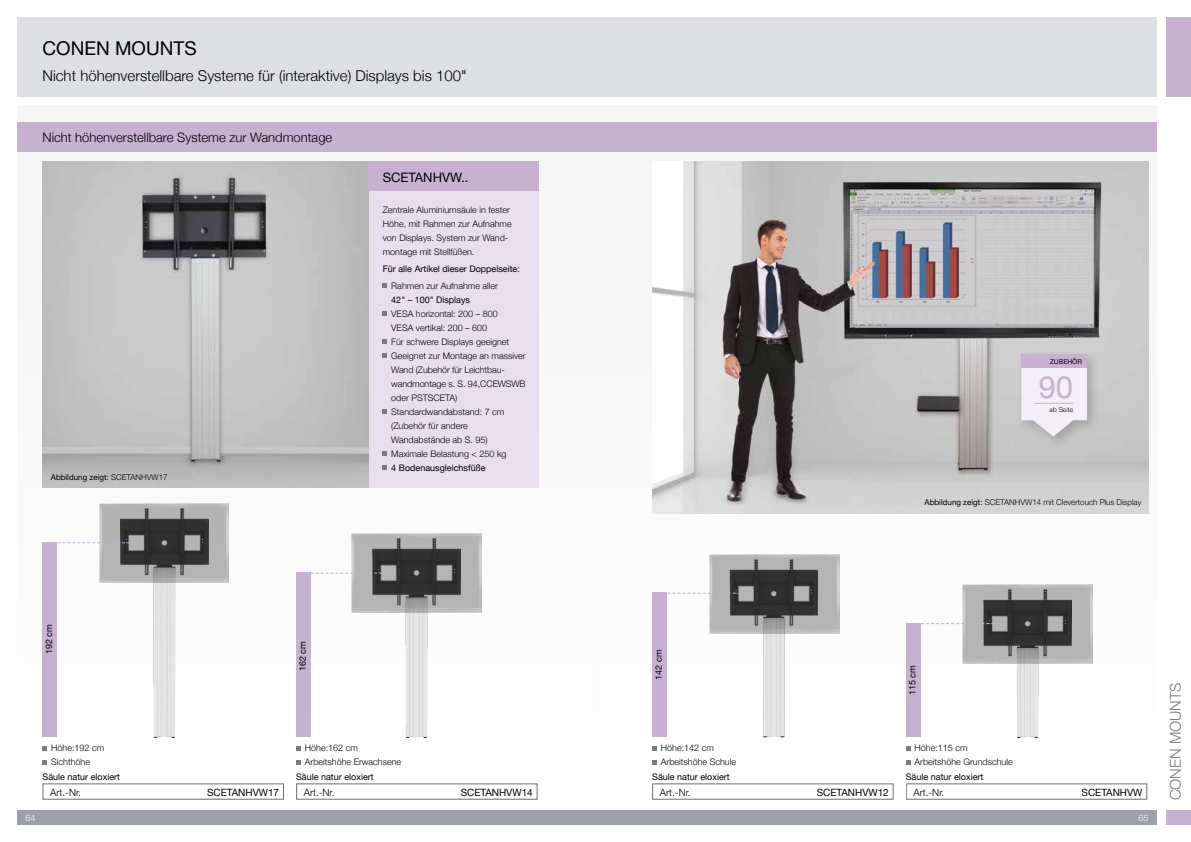
<style>
.page{position:relative;width:1191px;height:842px;background:#fff}
.page>*{position:absolute;margin:0;border:0;box-sizing:border-box;transform-origin:0 0}
.t1{font:30.9px "Helvetica Neue";color:#c8b0d1}
.t2{font:19px "Helvetica Neue";color:#000}
.t3{font:300 15px "Helvetica Neue";color:#000}
.t4{font:300 15px "Helvetica Neue";color:#7c7b7b}
.t5{font:300 13px "Helvetica Neue";color:#000}
.t6{font:13px "Helvetica Neue";color:#000}
.t7{font:10px "Helvetica Neue";color:#000}
.t8{font:300 10px "Helvetica Neue";color:#000}
.t9{font:300 9px/14px "Helvetica Neue";color:#000}
.t10{font:9px "Helvetica Neue";color:#000}
.t11{font:300 9px "Helvetica Neue";color:#fff}
.t12{font:300 8px "Helvetica Neue";color:#000}
.t13{font:8px "Helvetica Neue";color:#000}
.t14{font:300 6.7px "Helvetica Neue";color:#000}
.t15{font:6.7px "Helvetica Neue";color:#000}
.s1{font-weight:300}
.s2{font-weight:400}
</style>
<div class="page">
<div style="left:17px;top:105px;width:578px;height:694px;background:#f6f6f7"></div>
<div style="left:595px;top:105px;width:562px;height:694px;background:#f6f6f7"></div>
<div style="left:17px;top:811px;width:578px;height:14px;background:#9da0a5"></div>
<div style="left:595px;top:811px;width:562px;height:14px;background:#9da0a5"></div>
<div style="left:17px;top:17px;width:578px;height:79px;background:#dedfe2"></div>
<div style="left:595px;top:17px;width:562px;height:79px;background:#dedfe2"></div>
<div style="left:1166px;top:17px;width:25px;height:79px;background:#c8b0d1"></div>
<div style="left:1166px;top:811px;width:25px;height:14px;background:#c8b0d1"></div>
<div style="left:17px;top:122px;width:578px;height:30px;background:#c8b0d1"></div>
<div style="left:595px;top:122px;width:562px;height:30px;background:#c8b0d1"></div>
<div style="left:369px;top:162px;width:170px;height:326px;background:#e8dfee"></div>
<img style="left:121px;top:582px;width:88px;height:155px">
<img style="left:99px;top:503px;width:130px;height:79px">
<img style="left:43px;top:162px;width:326px;height:326px">
<img style="left:652px;top:162px;width:496px;height:352px">
<div style="left:369px;top:162px;width:170px;height:29px;background:#c8b0d1"></div>
<div style="left:43px;top:542px;width:14px;height:195px;background:#c8b0d1"></div>
<svg style="left:57px;top:542px;width:78px;height:1px"></svg>
<img style="left:729px;top:633px;width:88px;height:104px">
<img style="left:983px;top:663px;width:88px;height:74px">
<img style="left:405px;top:613px;width:23px;height:124px">
<img style="left:352px;top:534px;width:130px;height:79px">
<div style="left:296px;top:573px;width:14px;height:164px;background:#c8b0d1"></div>
<svg style="left:310px;top:573px;width:77px;height:1px"></svg>
<img style="left:710px;top:554px;width:130px;height:79px">
<img style="left:962px;top:584px;width:130px;height:79px">
<div style="left:652px;top:593px;width:14px;height:144px;background:#c8b0d1"></div>
<svg style="left:666px;top:593px;width:80px;height:1px"></svg>
<div style="left:906px;top:623px;width:14px;height:114px;background:#c8b0d1"></div>
<svg style="left:920px;top:623px;width:79px;height:1px"></svg>
<div style="left:1015px;top:348px;width:86px;height:102px;background:#000;opacity:.2"></div>
<svg style="left:1021px;top:368px;width:66px;height:68px"></svg>
<div style="left:1021px;top:355px;width:66px;height:13px;background:#c8b0d1"></div>
<hr style="left:1034px;top:403px;width:39px;height:1px;background:#c8b0d1">
<svg style="left:383px;top:283px;width:4px;height:4px"></svg>
<svg style="left:383px;top:311px;width:4px;height:4px"></svg>
<svg style="left:383px;top:339px;width:4px;height:4px"></svg>
<svg style="left:383px;top:353px;width:4px;height:4px"></svg>
<svg style="left:383px;top:409px;width:4px;height:4px"></svg>
<svg style="left:383px;top:451px;width:4px;height:4px"></svg>
<svg style="left:383px;top:465px;width:4px;height:4px"></svg>
<div style="left:43px;top:784px;width:240px;height:15px;background:#fff"></div>
<svg style="left:43px;top:746px;width:4px;height:4px"></svg>
<svg style="left:43px;top:760px;width:4px;height:4px"></svg>
<div style="left:296px;top:784px;width:241px;height:15px;background:#fff"></div>
<svg style="left:296px;top:746px;width:4px;height:4px"></svg>
<svg style="left:296px;top:760px;width:4px;height:4px"></svg>
<div style="left:652px;top:784px;width:241px;height:15px;background:#fff"></div>
<svg style="left:652px;top:746px;width:4px;height:4px"></svg>
<svg style="left:652px;top:760px;width:4px;height:4px"></svg>
<div style="left:906px;top:784px;width:240px;height:15px;background:#fff"></div>
<svg style="left:906px;top:746px;width:4px;height:4px"></svg>
<svg style="left:906px;top:760px;width:4px;height:4px"></svg>
<h2 class="t2" style="left:43px;top:38px;width:156px">CONEN MOUNTS</h2>
<h3 class="t3" style="left:43px;top:70px;width:425px">Nicht höhenverstellbare Systeme für (interaktive) Displays bis 100"</h3>
<h3 class="t5" style="left:43px;top:132px;width:291px">Nicht höhenverstellbare Systeme zur Wandmontage</h3>
<p class="t13" style="left:51px;top:473px;width:118px">Abbildung zeigt: <span class="s1">SCETANHVW17</span></p>
<h3 class="t6" style="left:383px;top:170px;width:87px">SCETANHVW..</h3>
<p class="t9" style="left:383px;top:203px;width:130px">Zentrale Aluminiumsäule in fester<br>Höhe, mit Rahmen zur Aufnahme von Displays. System zur Wand&shy;montage mit Stellfüßen.</p>
<p class="t10" style="left:383px;top:264px;width:139px">Für alle Artikel dieser Doppelseite:</p>
<p class="t9" style="left:391px;top:279px;width:108px">Rahmen zur Aufnahme aller</p>
<p class="t10" style="left:391px;top:295px;width:80px">42" – 100" Displays</p>
<p class="t9" style="left:391px;top:307px;width:136px">VESA horizontal: 200 – 800<br>VESA vertikal: 200 – 600<br>Für schwere Displays geeignet<br>Geeignet zur Montage an massiver<br>Wand (Zubehör für Leichtbau&shy;wandmontage s. S. 94,CCEWSWB oder PSTSCETA)<br>Standardwandabstand: 7 cm (Zubehör für andere<br>Wandabstände ab S. 95)<br>Maximale Belastung &lt; 250 kg</p>
<p class="t10" style="left:391px;top:463px;width:96px">4 Bodenausgleichsfüße</p>
<p class="t15" style="left:1049px;top:358px;width:34px">ZUBEHÖR</p>
<h1 class="t1" style="left:1038px;top:371px;width:36px">90</h1>
<p class="t14" style="left:1049px;top:407px;width:25px">ab Seite</p>
<p class="t12" style="left:924px;top:499px;width:218px"><span class="s2">Abbildung zeigt:</span> SCETANHVW14 mit Clevertouch Plus Display</p>
<p class="t10" style="left:44px;top:654px;width:32px;rotate:-90deg">192 cm</p>
<p class="t10" style="left:298px;top:671px;width:32px;rotate:-90deg">162 cm</p>
<p class="t10" style="left:654px;top:680px;width:32px;rotate:-90deg">142 cm</p>
<p class="t10" style="left:907px;top:695px;width:32px;rotate:-90deg">115 cm</p>
<p class="t9" style="left:51px;top:742px;width:55px">Höhe:192 cm<br>Sichthöhe</p>
<p class="t10" style="left:43px;top:772px;width:79px">Säule natur eloxiert</p>
<p class="t8" style="left:50px;top:788px;width:32px">Art.-Nr.</p>
<p class="t7" style="left:207px;top:787px;width:74px">SCETANHVW17</p>
<p class="t9" style="left:305px;top:742px;width:98px">Höhe:162 cm<br>Arbeitshöhe Erwachsene</p>
<p class="t10" style="left:296px;top:772px;width:79px">Säule natur eloxiert</p>
<p class="t8" style="left:304px;top:788px;width:32px">Art.-Nr.</p>
<p class="t7" style="left:461px;top:787px;width:74px">SCETANHVW14</p>
<p class="t9" style="left:661px;top:742px;width:77px">Höhe:142 cm<br>Arbeitshöhe Schule</p>
<p class="t10" style="left:652px;top:772px;width:79px">Säule natur eloxiert</p>
<p class="t8" style="left:660px;top:788px;width:32px">Art.-Nr.</p>
<p class="t7" style="left:816px;top:787px;width:74px">SCETANHVW12</p>
<p class="t9" style="left:914px;top:742px;width:100px">Höhe:115 cm<br>Arbeitshöhe Grundschule</p>
<p class="t10" style="left:905px;top:772px;width:79px">Säule natur eloxiert</p>
<p class="t8" style="left:913px;top:788px;width:32px">Art.-Nr.</p>
<p class="t7" style="left:1081px;top:787px;width:62px">SCETANHVW</p>
<p class="t11" style="left:26px;top:815px;width:12px">64</p>
<p class="t11" style="left:1138px;top:815px;width:12px">65</p>
<h3 class="t4" style="left:1169px;top:800px;width:119px;rotate:-90deg">CONEN MOUNTS</h3>
</div>
